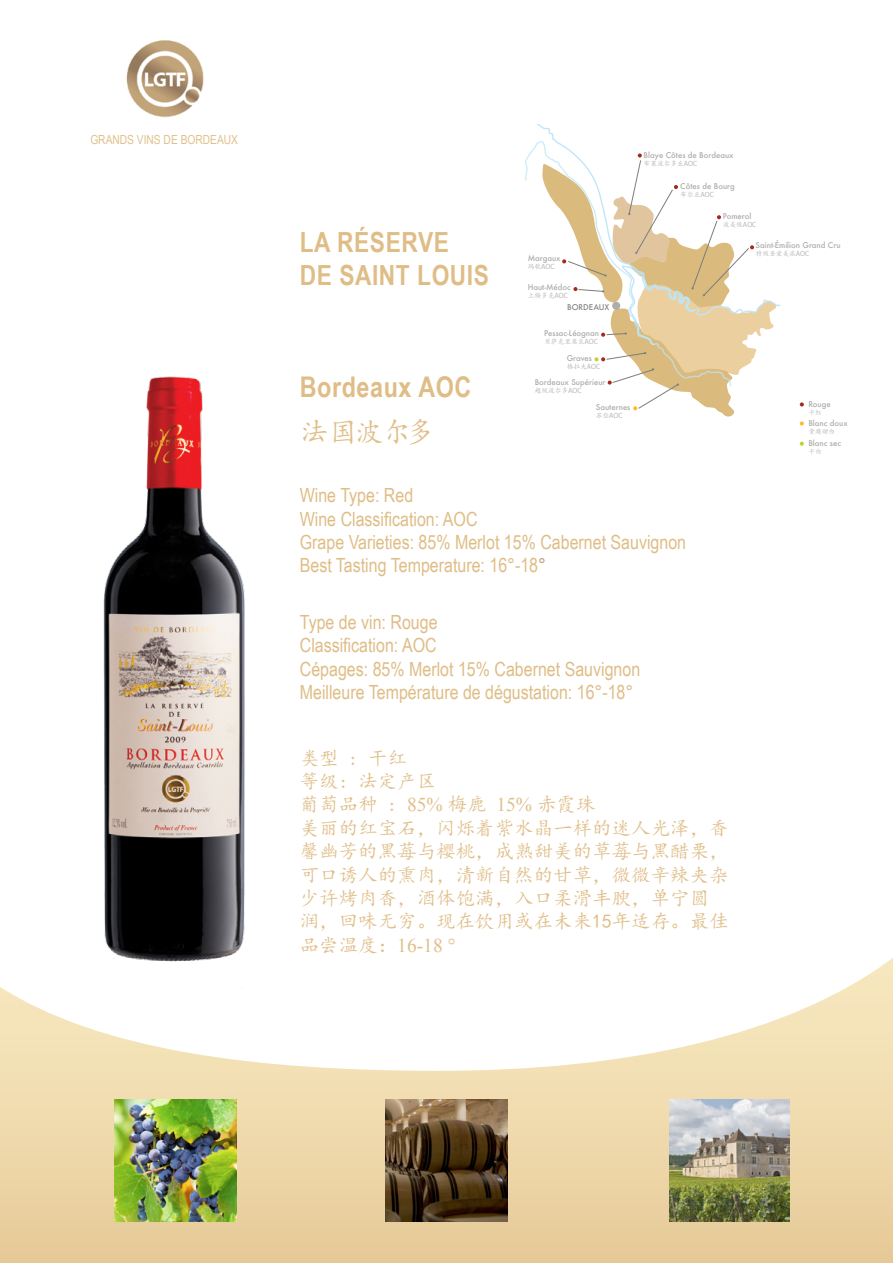
<style>
.page{position:relative;width:893px;height:1263px;background:#fff}
.page>*{position:absolute;margin:0;border:0;box-sizing:border-box;transform-origin:0 0}
.t1{font:700 28.5px "Arial Narrow";letter-spacing:.02em;color:#dfbd87}
.t2{font:28.5px "Kai Ti";letter-spacing:-.06em;color:#e0be88}
.t3{font:700 27.75px/33.3px "Arial Narrow";letter-spacing:.02em;color:#dfbd87}
.t4{font:19.5px/23.4px "Arial Narrow";color:#dfbd86}
.t5{font:19.5px/23.4px "Kai Ti";color:#e0be88}
.t6{font:19.5px "Times New Roman";color:#e0be88}
.t7{font:12.45px "Arial Narrow";color:#e0c08a}
.t8{font:500 7.8px "Futura";color:#adadac}
.t9{font:500 7.8px "Futura";color:#858584}
.t10{font:6.75px "Adobe Kaiti Std";color:#adadac}
.t11{font:6.75px "Koz Go Pro";color:#adadac}
.s1{color:#dfbe87}
.s2{font-family:"Adobe Kaiti Std"}
.s3{font-family:"Koz Go Pro"}
.s4{color:#c2a47a}
.s5{font-family:"Times New Roman"}
.s6{font-family:"Kai Ti"}
</style>
<div class="page">
<img style="left:126px;top:40px;width:78px;height:78px">
<svg style="left:0;top:958px;width:893px;height:305px"></svg>
<img style="left:115px;top:1099px;width:122px;height:122px">
<img style="left:386px;top:1099px;width:121px;height:122px">
<img style="left:669px;top:1099px;width:120px;height:122px">
<svg style="left:800px;top:402px;width:4px;height:4px"></svg>
<svg style="left:800px;top:421px;width:4px;height:4px"></svg>
<svg style="left:542px;top:153px;width:237px;height:264px"></svg>
<svg style="left:800px;top:442px;width:4px;height:4px"></svg>
<img style="left:74px;top:376px;width:203px;height:612px">
<p class="t7" style="left:90px;top:131px;width:149px">GRANDS VINS DE BORDEAUX</p>
<h2 class="t3" style="left:300px;top:224px;width:191px">LA RÉSERVE<br>DE SAINT LOUIS</h2>
<h1 class="t1" style="left:300px;top:366px;width:173px">Bordeaux AO<span class="s1">C</span></h1>
<h1 class="t2" style="left:300px;top:418px;width:136px">法国波尔多</h1>
<p class="t8" style="left:528px;top:253px;width:34px">Margaux</p>
<p class="t11" style="left:528px;top:263px;width:28px"><span class="s2">玛歌</span>AOC</p>
<p class="t8" style="left:528px;top:282px;width:45px">Haut-Médoc</p>
<p class="t10" style="left:528px;top:292px;width:42px">上梅多克<span class="s3">AOC</span></p>
<p class="t8" style="left:544px;top:327px;width:56px">Pessac-Léognan</p>
<p class="t10" style="left:544px;top:337px;width:55px">贝萨克里奥良<span class="s3">AOC</span></p>
<p class="t8" style="left:567px;top:353px;width:27px">Graves</p>
<p class="t10" style="left:567px;top:363px;width:35px">格拉夫<span class="s3">AOC</span></p>
<p class="t8" style="left:596px;top:402px;width:36px">Sauternes</p>
<p class="t11" style="left:596px;top:412px;width:28px"><span class="s2">苏岱</span>AOC</p>
<p class="t9" style="left:567px;top:302px;width:44px">BORDEAUX</p>
<p class="t8" style="left:535px;top:376px;width:72px">Bordeaux Supérieur</p>
<p class="t10" style="left:535px;top:386px;width:49px">超级波尔多<span class="s3">AOC</span></p>
<p class="t8" style="left:644px;top:149px;width:91px">Blaye Côtes de Bordeaux</p>
<p class="t10" style="left:644px;top:159px;width:55px">布莱波尔多丘<span class="s3">AOC</span></p>
<p class="t8" style="left:680px;top:181px;width:56px">Côtes de Bourg</p>
<p class="t10" style="left:680px;top:190px;width:35px">布尔丘<span class="s3">AOC</span></p>
<p class="t8" style="left:723px;top:211px;width:30px">Pomerol</p>
<p class="t10" style="left:723px;top:221px;width:35px">波美候<span class="s3">AOC</span></p>
<p class="t8" style="left:756px;top:240px;width:86px">Saint-Émilion Grand Cru</p>
<p class="t10" style="left:756px;top:250px;width:55px">特级圣爱美浓<span class="s3">AOC</span></p>
<p class="t8" style="left:808px;top:398px;width:24px">Rouge</p>
<p class="t10" style="left:808px;top:408px;width:15px">干红</p>
<p class="t8" style="left:808px;top:417px;width:41px">Blanc doux</p>
<p class="t10" style="left:808px;top:427px;width:28px">贵腐甜白</p>
<p class="t8" style="left:808px;top:437px;width:34px">Blanc sec</p>
<p class="t10" style="left:808px;top:447px;width:15px">干白</p>
<p class="t4" style="left:300px;top:483px;width:388px">Wine Type: Red<br>Wine Classification: AOC<br>Grape Varieties: 85% Merlot 15% Cabernet Sauvignon<br>Best Tasting Temperature: 16°-18<span class="s4">°</span></p>
<p class="t4" style="left:300px;top:609px;width:342px">Type de vin: Rouge<br>Classification: AOC<br>Cépages: 85% Merlot 15% Cabernet Sauvignon<br>Meilleure Température de dégustation: 16°-18°</p>
<p class="t5" style="left:300px;top:746px;width:430px">类型 : 干红<br>等级: 法定产区<br>葡萄品种 : <span class="s5">85%</span> 梅鹿 <span class="s5">15%</span> 赤霞珠<br>美丽的红宝石，闪烁着紫水晶一样的迷人光泽，香馨幽芳的黑莓与樱桃，成熟甜美的草莓与黑醋栗，可口诱人的熏肉，清新自然的甘草，微微辛辣夹杂少许烤肉香，酒体饱满，入口柔滑丰腴，单宁圆润，回味无穷。现在饮用或在未来15年适存。最佳</p>
<p class="t6" style="left:300px;top:932px;width:157px"><span class="s6">品尝温度：</span>16-18 °</p>
</div>
